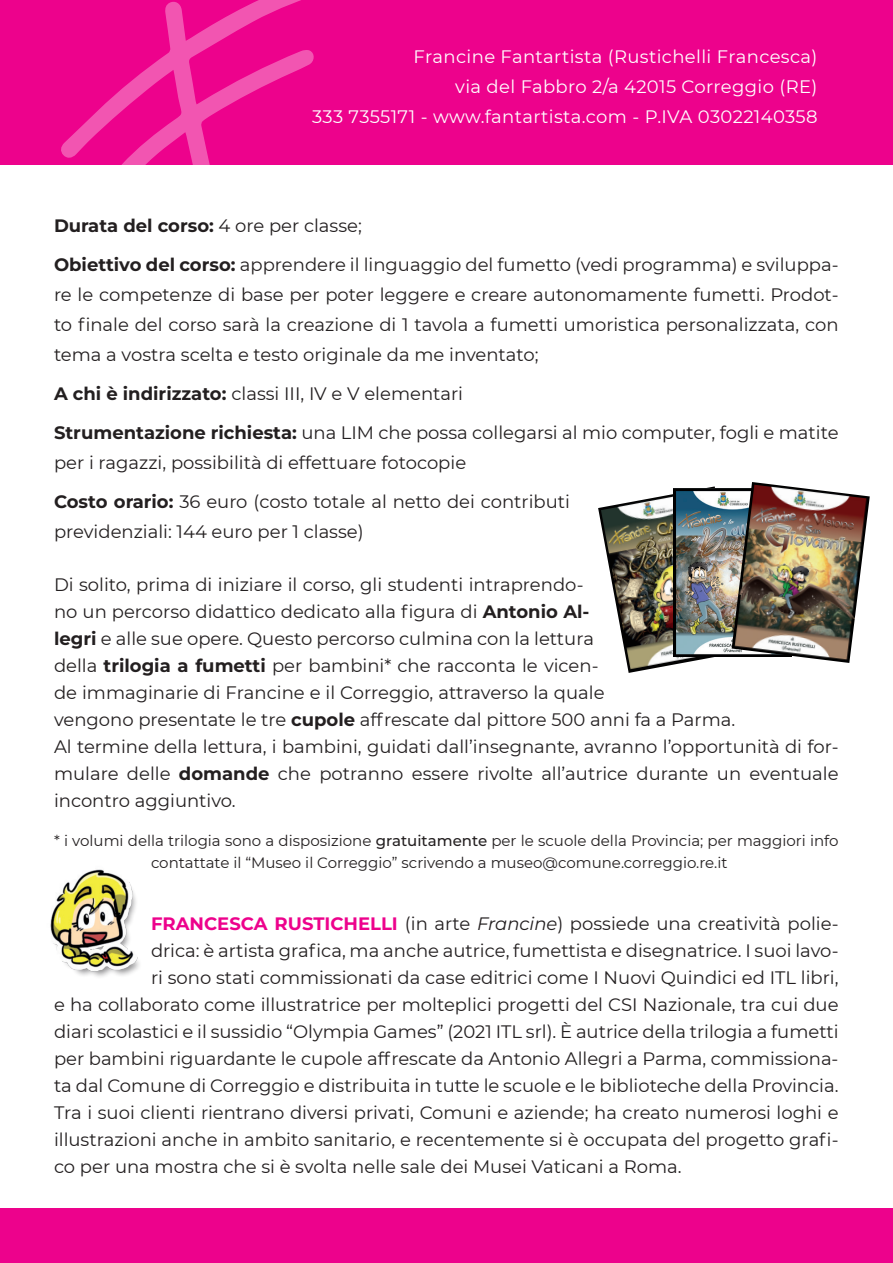
<style>
.page{position:relative;width:893px;height:1263px;background:#fff}
.page>*{position:absolute;margin:0;border:0;box-sizing:border-box;transform-origin:0 0}
.t1{font:18px/27px "Montserrat";color:#231f20}
.t2{font:18px/30px "Montserrat";letter-spacing:.02em;color:#fff;text-align:right}
.t3{font:15px/22.5px "Montserrat";color:#231f20}
.s1{font-weight:700}
.s2{font-weight:500}
.s3{font-weight:700;color:#ed028c}
.s4{font-style:italic}
</style>
<div class="page">
<div style="left:0;top:1209px;width:893px;height:54px;background:#ed028c"></div>
<div style="left:0;top:0;width:893px;height:165px;background:#ed028c"></div>
<svg style="left:61px;top:0;width:253px;height:165px"></svg>
<img style="left:598px;top:486px;width:134px;height:187px">
<img style="left:673px;top:489px;width:59px;height:167px">
<img style="left:732px;top:482px;width:138px;height:181px">
<img style="left:50px;top:869px;width:90px;height:108px">
<p class="t2" style="left:312px;top:41px;width:507px">Francine Fantartista (Rustichelli Francesca)<br>via del Fabbro 2/a 42015 Correggio (RE)<br>333 7355171 - www.fantartista.com - P.IVA 03022140358</p>
<p class="t1" style="left:54px;top:206px;width:786px;line-height:39px"><span class="s1">Durata del corso:</span> 4 ore per classe;<br><span class="s1">Obiettivo del corso:</span> apprendere il linguaggio del fumetto (vedi programma) e sviluppa-</p>
<p class="t1" style="left:54px;top:279px;width:786px;line-height:30px;text-align:justify">re le competenze di base per poter leggere e creare autonomamente fumetti. Prodot&shy;to finale del corso sarà la creazione di 1 tavola a fumetti umoristica personalizzata, con tema a vostra scelta e testo originale da me inventato;</p>
<p class="t1" style="left:54px;top:374px;width:786px;line-height:39px"><span class="s1">A chi è indirizzato:</span> classi III, IV e V elementari<br><span class="s1">Strumentazione richiesta:</span> una LIM che possa collegarsi al mio computer, fogli e matite</p>
<p class="t1" style="left:54px;top:443px;width:517px;line-height:39px">per i ragazzi, possibilità di effettuare fotocopie<br><span class="s1">Costo orario:</span> 36 euro (costo totale al netto dei contributi</p>
<p class="t1" style="left:54px;top:518px;width:311px">previdenziali: 144 euro per 1 classe)</p>
<p class="t1" style="left:54px;top:570px;width:786px">Di solito, prima di iniziare il corso, gli studenti intraprendo-<br>no un percorso didattico dedicato alla figura di <span class="s1">Antonio Al-<br>legri</span> e alle sue opere. Questo percorso culmina con la lettura<br>della <span class="s1">trilogia a fumetti</span> per bambini* che racconta le vicen-<br>de immaginarie di Francine e il Correggio, attraverso la quale<br>vengono presentate le tre <span class="s1">cupole</span> affrescate dal pittore 500 anni fa a Parma.<br>Al termine della lettura, i bambini, guidati dall’insegnante, avranno l’opportunità di for&shy;mulare delle <span class="s1">domande</span> che potranno essere rivolte all’autrice durante un eventuale incontro aggiuntivo.</p>
<p class="t3" style="left:151px;top:829px;width:689px;text-indent:-97px">* i volumi della trilogia sono a disposizione <span class="s2">gratuitamente</span> per le scuole della Provincia; per maggiori info contattate il “Museo il Correggio” scrivendo a museo@comune.correggio.re.it</p>
<p class="t1" style="left:151px;top:909px;width:689px"><span class="s3">FRANCESCA RUSTICHELLI</span> (in arte <span class="s4">Francine</span>) possiede una creatività polie-</p>
<p class="t1" style="left:151px;top:936px;width:689px">drica: è artista grafica, ma anche autrice, fumettista e disegnatrice. I suoi lavo-</p>
<p class="t1" style="left:151px;top:963px;width:689px">ri sono stati commissionati da case editrici come I Nuovi Quindici ed ITL libri,</p>
<p class="t1" style="left:54px;top:990px;width:786px">e ha collaborato come illustratrice per molteplici progetti del CSI Nazionale, tra cui due</p>
<p class="t1" style="left:54px;top:1017px;width:786px">diari scolastici e il sussidio “Olympia Games” (2021 ITL srl). È autrice della trilogia a fumetti</p>
<p class="t1" style="left:54px;top:1044px;width:786px">per bambini riguardante le cupole affrescate da Antonio Allegri a Parma, commissiona-</p>
<p class="t1" style="left:54px;top:1071px;width:786px">ta dal Comune di Correggio e distribuita in tutte le scuole e le biblioteche della Provincia.</p>
<p class="t1" style="left:54px;top:1098px;width:786px">Tra i suoi clienti rientrano diversi privati, Comuni e aziende; ha creato numerosi loghi e</p>
<p class="t1" style="left:54px;top:1125px;width:786px">illustrazioni anche in ambito sanitario, e recentemente si è occupata del progetto grafi-</p>
<p class="t1" style="left:54px;top:1152px;width:629px">co per una mostra che si è svolta nelle sale dei Musei Vaticani a Roma.</p>
</div>
